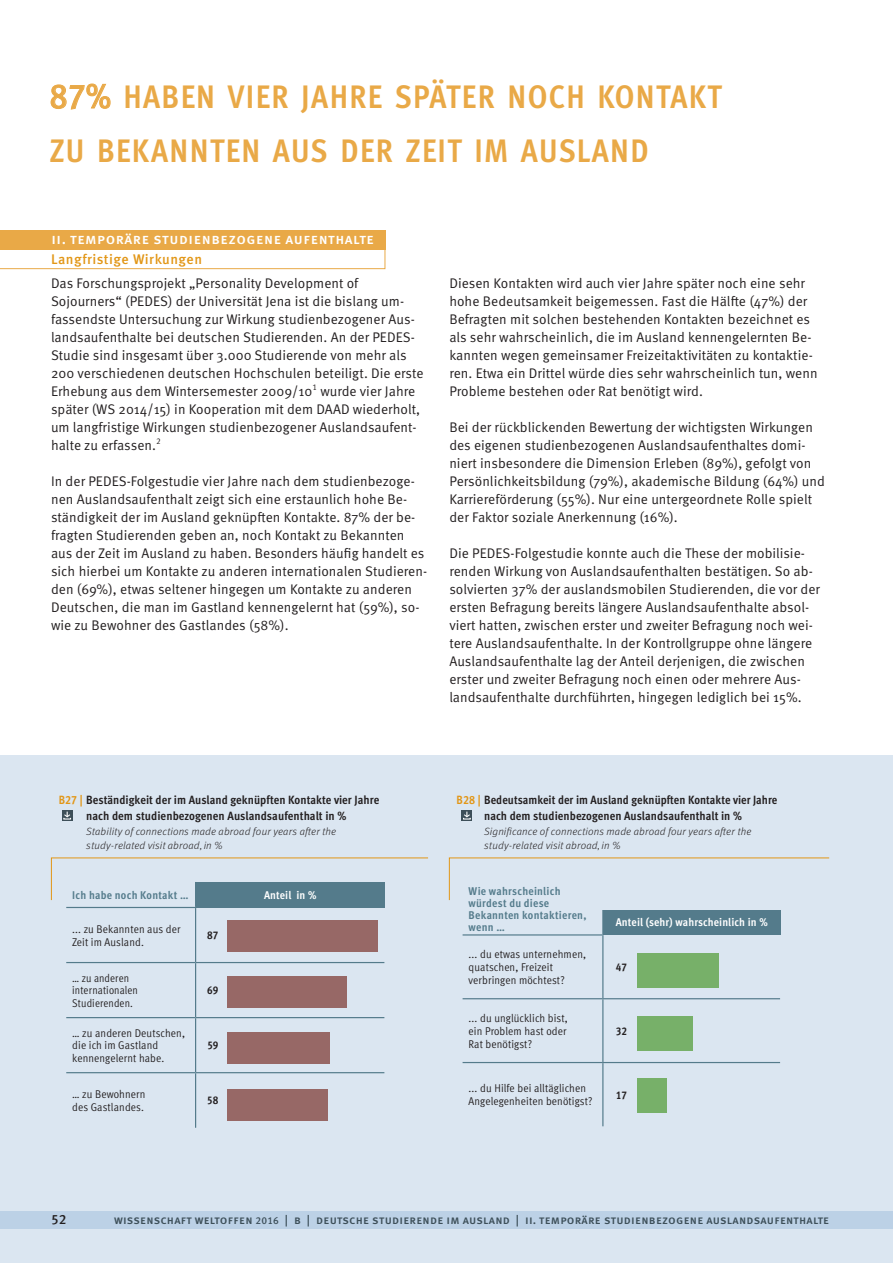
<style>
.page{position:relative;width:893px;height:1263px;background:#fff}
.page>*{position:absolute;margin:0;border:0;box-sizing:border-box;transform-origin:0 0}
.t1{font:700 condensed 32.55px/54px "Meta OT";letter-spacing:.045em;color:#e9a947}
.t2{font:700 15px "Meta OT";letter-spacing:.035em;color:#fff}
.t3{font:500 15px "Meta OT";letter-spacing:.035em;color:#fff}
.t4{font:13.95px/18px "Meta OT Norm";letter-spacing:.005em;color:#231f20}
.t5{font:500 13.95px "Meta OT";letter-spacing:.03em;color:#e29616}
.t6{font:500 13.5px "Meta OT";color:#231f20}
.t7{font:500 12px "Meta OT";letter-spacing:.02em;color:#3d4f59}
.t8{font:700 condensed 12px/15.8px "Meta OT";letter-spacing:.005em;color:#231f20;text-align:center;scale:1.04 1}
.t9{font:700 condensed 12px/15.8px "Meta OT";letter-spacing:.005em;color:#231f20}
.t10{font:11.25px/12.8px "Meta OT Cond Norm";letter-spacing:.01em;color:#231f20;scale:1.05 1}
.t11{font:700 condensed 11.25px/12px "Meta OT";letter-spacing:.02em;color:#547b8b;scale:1.05 1}
.t12{font:700 condensed 11.25px "Meta OT";letter-spacing:.01em;color:#fff;scale:1.05 1}
.t13{font:11.25px/12.8px "Meta OT Cond Norm";letter-spacing:.01em;color:#231f20}
.t14{font:700 condensed 11.25px "Meta OT";color:#231f20}
.t15{font:italic 300 10.5px/13.5px "Meta OT";letter-spacing:.015em;color:#231f20}
.s1{font-weight:500;font-size:34.5px}
.s2{color:#e29616}
.s3{font-size:10.05px}
</style>
<div class="page">
<div style="left:0;top:755px;width:893px;height:508px;background:#dbe6f1"></div>
<div style="left:0;top:1211px;width:893px;height:17px;background:#bcd1e6"></div>
<svg style="left:449px;top:857px;width:381px;height:44px"></svg>
<svg style="left:51px;top:84px;width:60px;height:26px"></svg>
<div style="left:0;top:230px;width:385px;height:19px;background:#e9a947"></div>
<svg style="left:0;top:249px;width:385px;height:20px"></svg>
<svg style="left:51px;top:857px;width:377px;height:50px"></svg>
<hr style="left:195px;top:908px;width:1px;height:54px;background:#547b8b">
<hr style="left:195px;top:963px;width:1px;height:54px;background:#547b8b">
<hr style="left:195px;top:1018px;width:1px;height:54px;background:#547b8b">
<hr style="left:195px;top:1073px;width:1px;height:55px;background:#547b8b">
<hr style="left:66px;top:962px;width:130px;height:1px;background:#547b8b">
<hr style="left:196px;top:962px;width:188px;height:1px;background:#547b8b">
<hr style="left:66px;top:1017px;width:130px;height:1px;background:#547b8b">
<hr style="left:196px;top:1017px;width:188px;height:1px;background:#547b8b">
<hr style="left:66px;top:1072px;width:130px;height:1px;background:#547b8b">
<hr style="left:196px;top:1072px;width:188px;height:1px;background:#547b8b">
<hr style="left:66px;top:907px;width:130px;height:1px;background:#547b8b">
<div style="left:603px;top:882px;width:177px;height:53px;background:#547b8b"></div>
<hr style="left:602px;top:882px;width:1px;height:52px;background:#547b8b">
<hr style="left:602px;top:935px;width:1px;height:63px;background:#547b8b">
<hr style="left:602px;top:999px;width:1px;height:63px;background:#547b8b">
<hr style="left:602px;top:1063px;width:1px;height:63px;background:#547b8b">
<hr style="left:463px;top:998px;width:140px;height:1px;background:#547b8b">
<hr style="left:603px;top:998px;width:177px;height:1px;background:#547b8b">
<hr style="left:463px;top:1062px;width:140px;height:1px;background:#547b8b">
<hr style="left:603px;top:1062px;width:177px;height:1px;background:#547b8b">
<hr style="left:463px;top:934px;width:140px;height:1px;background:#547b8b">
<div style="left:227px;top:920px;width:151px;height:31px;background:#976866"></div>
<div style="left:227px;top:976px;width:120px;height:32px;background:#976866"></div>
<div style="left:227px;top:1032px;width:103px;height:32px;background:#976866"></div>
<div style="left:227px;top:1089px;width:101px;height:31px;background:#976866"></div>
<div style="left:637px;top:953px;width:81px;height:35px;background:#77b069"></div>
<div style="left:637px;top:1015px;width:55px;height:35px;background:#77b069"></div>
<div style="left:637px;top:1078px;width:29px;height:35px;background:#77b069"></div>
<div style="left:594px;top:878px;width:202px;height:32px;background:#dbe6f1"></div>
<svg style="left:462px;top:810px;width:10px;height:11px"></svg>
<svg style="left:463px;top:811px;width:8px;height:8px"></svg>
<svg style="left:62px;top:810px;width:10px;height:11px"></svg>
<svg style="left:63px;top:811px;width:8px;height:8px"></svg>
<h1 class="t1" style="left:50px;top:70px;width:673px"><span class="s1">87%</span> HABEN VIER JAHRE SPÄTER NOCH KONTAKT<br>ZU BEKANNTEN AUS DER ZEIT IM AUSLAND</h1>
<p class="t3" style="left:51px;top:229px;width:324px">ii. temporäre studienbezogene aufenthalte</p>
<p class="t2" style="left:51px;top:232px;width:322px">ii. temporäre studienbezogene aufenthalte</p>
<p class="t5" style="left:51px;top:251px;width:153px">Langfristige Wirkungen</p>
<p class="t4" style="left:51px;top:274px;width:374px">Das Forschungsprojekt „Personality Development of Sojourners“ (PEDES) der Universität Jena ist die bislang um&shy;fassendste Untersuchung zur Wirkung studienbezogener Aus&shy;landsaufenthalte bei deutschen Studierenden. An der PEDES-Studie sind insgesamt über 3.000 Studierende von mehr als 200 verschiedenen deutschen Hochschulen beteiligt. Die erste Erhebung aus dem Wintersemester 2009/10<sup>1</sup> wurde vier Jahre später (WS 2014/15) in Kooperation mit dem DAAD wiederholt, um langfristige Wirkungen studienbezogener Auslandsaufent&shy;halte zu erfassen.<sup>2</sup></p>
<p class="t4" style="left:51px;top:472px;width:378px">In der PEDES-Folgestudie vier Jahre nach dem studienbezoge&shy;nen Auslandsaufenthalt zeigt sich eine erstaunlich hohe Be&shy;ständigkeit der im Ausland geknüpften Kontakte. 87% der be&shy;fragten Studierenden geben an, noch Kontakt zu Bekannten aus der Zeit im Ausland zu haben. Besonders häufig handelt es sich hierbei um Kontakte zu anderen internationalen Studieren&shy;den (69%), etwas seltener hingegen um Kontakte zu anderen Deutschen, die man im Gastland kennengelernt hat (59%), so&shy;wie zu Bewohner des Gastlandes (58%).</p>
<p class="t4" style="left:449px;top:274px;width:370px">Diesen Kontakten wird auch vier Jahre später noch eine sehr hohe Bedeutsamkeit beigemessen. Fast die Hälfte (47%) der Befragten mit solchen bestehenden Kontakten bezeichnet es als sehr wahrscheinlich, die im Ausland kennengelernten Be&shy;kannten wegen gemeinsamer Freizeitaktivitäten zu kontaktie&shy;ren. Etwa ein Drittel würde dies sehr wahrscheinlich tun, wenn Probleme bestehen oder Rat benötigt wird.</p>
<p class="t4" style="left:449px;top:418px;width:377px">Bei der rückblickenden Bewertung der wichtigsten Wirkungen des eigenen studienbezogenen Auslandsaufenthaltes domi&shy;niert insbesondere die Dimension Erleben (89%), gefolgt von Persönlichkeitsbildung (79%), akademische Bildung (64%) und Karriereförderung (55%). Nur eine untergeordnete Rolle spielt der Faktor soziale Anerkennung (16%).</p>
<p class="t4" style="left:449px;top:544px;width:372px">Die PEDES-Folgestudie konnte auch die These der mobilisie&shy;renden Wirkung von Auslandsaufenthalten bestätigen. So ab&shy;solvierten 37% der auslandsmobilen Studierenden, die vor der ersten Befragung bereits längere Auslandsaufenthalte absol&shy;viert hatten, zwischen erster und zweiter Befragung noch wei&shy;tere Auslandsaufenthalte. In der Kontrollgruppe ohne längere Auslandsaufenthalte lag der Anteil derjenigen, die zwischen erster und zweiter Befragung noch einen oder mehrere Aus&shy;landsaufenthalte durchführten, hingegen lediglich bei 15%.</p>
<p class="t8" style="left:59px;top:792px;width:310px"><span class="s2">B27 |</span> Beständigkeit der im Ausland geknüpften Kontakte vier Jahre nach dem studienbezogenen Auslandsaufenthalt in %</p>
<p class="t15" style="left:86px;top:825px;width:252px">Stability of connections made abroad four years after the study-related visit abroad, in %</p>
<p class="t11" style="left:72px;top:889px;width:112px">Ich habe noch Kontakt …</p>
<p class="t12" style="left:264px;top:888px;width:52px">Anteil in %</p>
<p class="t10" style="left:72px;top:922px;width:105px">... zu Bekannten aus der<br>Zeit im Ausland.</p>
<p class="t14" style="left:207px;top:928px;width:13px">87</p>
<p class="t13" style="left:72px;top:971px;width:67px">… zu anderen internationalen<br>Studierenden.</p>
<p class="t14" style="left:207px;top:983px;width:13px">69</p>
<p class="t10" style="left:72px;top:1026px;width:109px">… zu anderen Deutschen, die ich im Gastland kennengelernt habe.</p>
<p class="t14" style="left:207px;top:1038px;width:13px">59</p>
<p class="t10" style="left:72px;top:1088px;width:71px">… zu Bewohnern des Gastlandes.</p>
<p class="t14" style="left:207px;top:1093px;width:13px">58</p>
<p class="t9" style="left:484px;top:792px;width:295px;text-indent:-28px"><span class="s2">B28 |</span> Bedeutsamkeit der im Ausland geknüpften Kontakte vier Jahre nach dem studienbezogenen Auslandsaufenthalt in %</p>
<p class="t15" style="left:484px;top:825px;width:269px">Significance of connections made abroad four years after the study-related visit abroad, in %</p>
<p class="t11" style="left:469px;top:885px;width:114px">Wie wahrscheinlich würdest du diese<br>Bekannten kontaktieren, wenn …</p>
<p class="t10" style="left:469px;top:948px;width:113px">... du etwas unternehmen, quatschen, Freizeit verbringen möchtest?</p>
<p class="t10" style="left:469px;top:1012px;width:96px;text-align:justify">... du unglücklich bist, ein Problem hast oder Rat benötigst?</p>
<p class="t12" style="left:616px;top:915px;width:146px">Anteil (sehr) wahrscheinlich in %</p>
<p class="t14" style="left:616px;top:960px;width:13px">47</p>
<p class="t14" style="left:616px;top:1024px;width:13px">32</p>
<p class="t10" style="left:469px;top:1082px;width:120px">... du Hilfe bei alltäglichen<br>Angelegenheiten benötigst?</p>
<p class="t14" style="left:616px;top:1087px;width:13px">17</p>
<p class="t6" style="left:51px;top:1211px;width:17px">52</p>
<p class="t7" style="left:114px;top:1212px;width:717px">wissenschaft weltoffen <span class="s3">2016</span> | b | deutsche studierende im ausland | ii. temporäre studienbezogene auslandsaufenthalte</p>
</div>
